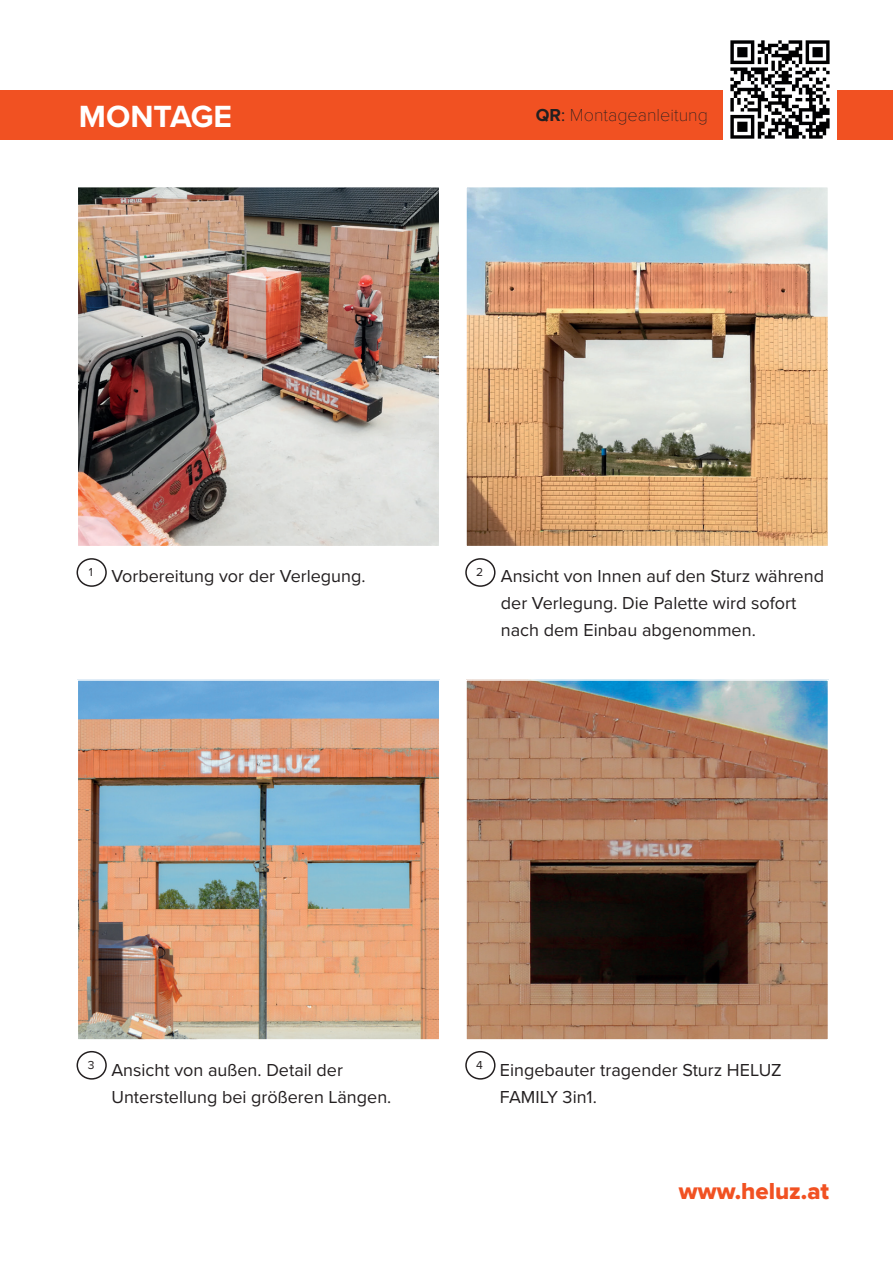
<style>
.page{position:relative;width:893px;height:1263px;background:#fff}
.page>*{position:absolute;margin:0;border:0;box-sizing:border-box;transform-origin:0 0}
.t1{font:700 31.8px "Proxima Nova";color:#fff}
.t2{font:24px "Proxima Nova Extrabld";color:#f15122}
.t3{font:18px/27px "Proxima Nova";color:#231f20}
.t4{font:100 18px "Proxima Nova T";color:#231f20}
.t5{font:12px "Proxima Nova";color:#231f20}
.s1{font-family:"Proxima Nova";font-weight:700}
.s2{font-family:"Proxima Nova";font-weight:400}
</style>
<div class="page">
<div style="left:0;top:90px;width:893px;height:49px;background:#f15122"></div>
<img style="left:80px;top:189px;width:357px;height:355px">
<div style="left:77px;top:186px;width:363px;height:361px;border:2px solid #fff"></div>
<img style="left:80px;top:682px;width:357px;height:356px">
<div style="left:77px;top:679px;width:363px;height:362px;border:2px solid #fff"></div>
<img style="left:468px;top:189px;width:358px;height:355px">
<div style="left:465px;top:186px;width:364px;height:361px;border:2px solid #fff"></div>
<img style="left:468px;top:682px;width:358px;height:356px">
<div style="left:465px;top:679px;width:364px;height:362px;border:2px solid #fff"></div>
<div style="left:77px;top:558px;width:30px;height:29px;border:2px solid #231f20;border-radius:50%"></div>
<div style="left:465px;top:558px;width:30px;height:29px;border:2px solid #231f20;border-radius:50%"></div>
<div style="left:77px;top:1051px;width:30px;height:29px;border:2px solid #231f20;border-radius:50%"></div>
<div style="left:465px;top:1051px;width:30px;height:29px;border:2px solid #231f20;border-radius:50%"></div>
<img style="left:724px;top:40px;width:113px;height:99px">
<h1 class="t1" style="left:79px;top:93px;width:155px">MONTAGE</h1>
<p class="t4" style="left:536px;top:101px;width:174px"><span class="s1">QR</span><span class="s2">:</span> Montageanleitung</p>
<p class="t5" style="left:89px;top:563px;width:6px">1</p>
<p class="t5" style="left:476px;top:563px;width:9px">2</p>
<p class="t3" style="left:111px;top:561px;width:256px">Vorbereitung vor der Verlegung.</p>
<p class="t3" style="left:501px;top:561px;width:325px">Ansicht von Innen auf den Sturz während der Verlegung. Die Palette wird sofort nach dem Einbau abgenommen.</p>
<p class="t5" style="left:88px;top:1056px;width:8px">3</p>
<p class="t5" style="left:476px;top:1056px;width:8px">4</p>
<p class="t3" style="left:111px;top:1056px;width:281px">Ansicht von außen. Detail der<br>Unterstellung bei größeren Längen.</p>
<p class="t3" style="left:500px;top:1056px;width:284px">Eingebauter tragender Sturz HELUZ<br>FAMILY 3in1.</p>
<h2 class="t2" style="left:679px;top:1180px;width:152px">www.heluz.at</h2>
</div>
